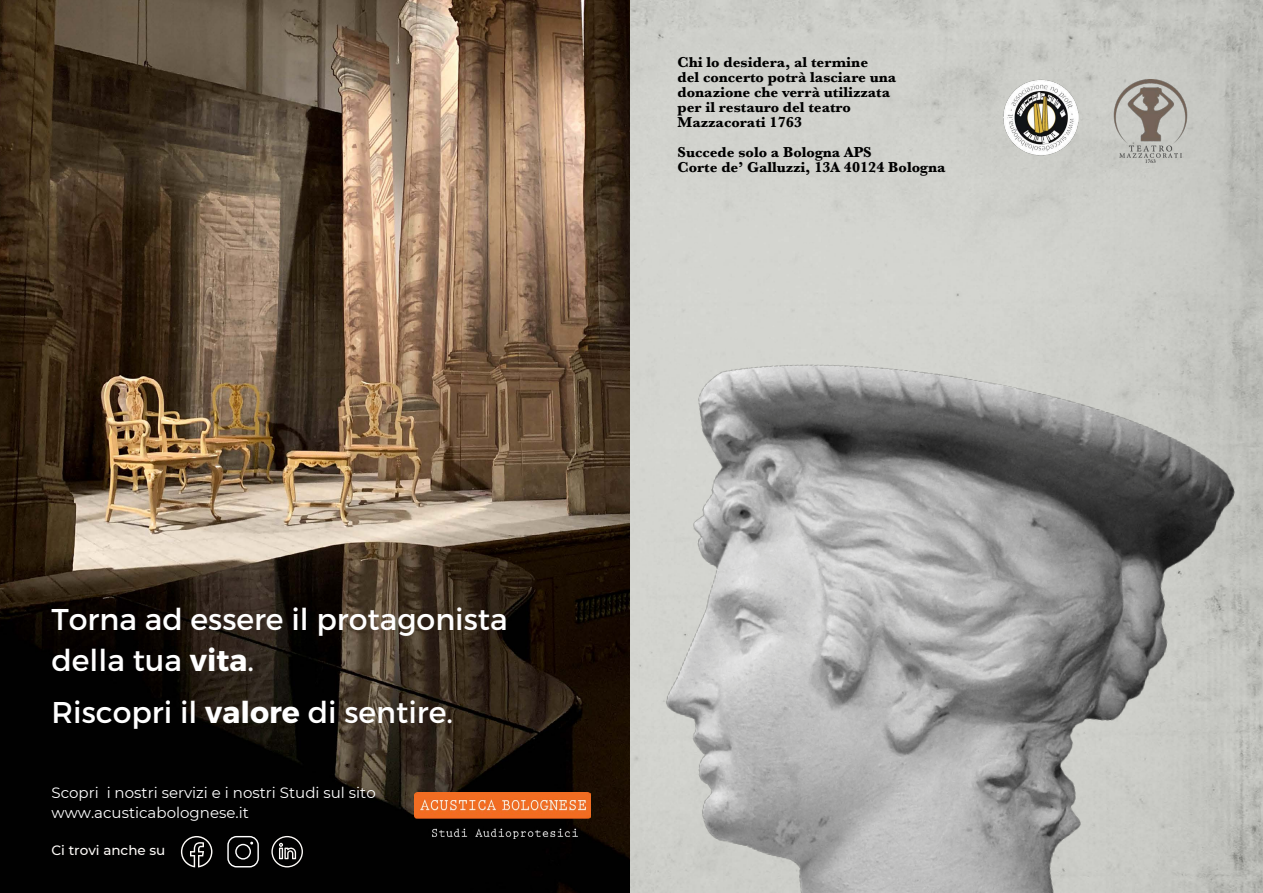
<style>
.page{position:relative;width:1263px;height:893px;background:#fff}
.page>*{position:absolute;margin:0;border:0;box-sizing:border-box;transform-origin:0 0}
.t1{font:30px/41.7px "Montserrat";color:#fff}
.t2{font:700 15px/15px "Baskerville";color:#000}
.t3{font:15px/20.2px "Montserrat";color:#fff}
.t4{font:500 13.5px "Montserrat";color:#fefbf8}
.s1{font-weight:700}
</style>
<div class="page">
<img style="left:629px;top:0;width:634px;height:255px">
<img style="left:629px;top:255px;width:634px;height:638px">
<img style="left:1003px;top:80px;width:75px;height:76px">
<img style="left:1109px;top:80px;width:83px;height:83px">
<img style="left:0;top:0;width:629px;height:893px">
<img style="left:414px;top:792px;width:177px;height:46px">
<svg style="left:181px;top:836px;width:31px;height:31px"></svg>
<svg style="left:227px;top:836px;width:32px;height:31px"></svg>
<svg style="left:271px;top:836px;width:32px;height:31px"></svg>
<p class="t2" style="left:677px;top:55px;width:220px">Chi lo desidera, al termine<br>del concerto potrà lasciare una donazione che verrà utilizzata per il restauro del teatro<br>Mazzacorati 1763</p>
<p class="t2" style="left:677px;top:145px;width:269px">Succede solo a Bologna APS<br>Corte de’ Galluzzi, 13A 40124 Bologna</p>
<h1 class="t1" style="left:51px;top:598px;width:458px">Torna ad essere il protagonista della tua <span class="s1">vita</span>.</h1>
<h1 class="t1" style="left:51px;top:692px;width:403px">Riscopri il <span class="s1">valore</span> di sentire.</h1>
<p class="t3" style="left:51px;top:782px;width:326px">Scopri i nostri servizi e i nostri Studi sul sito www.acusticabolognese.it</p>
<p class="t4" style="left:51px;top:841px;width:115px">Ci trovi anche su</p>
</div>
